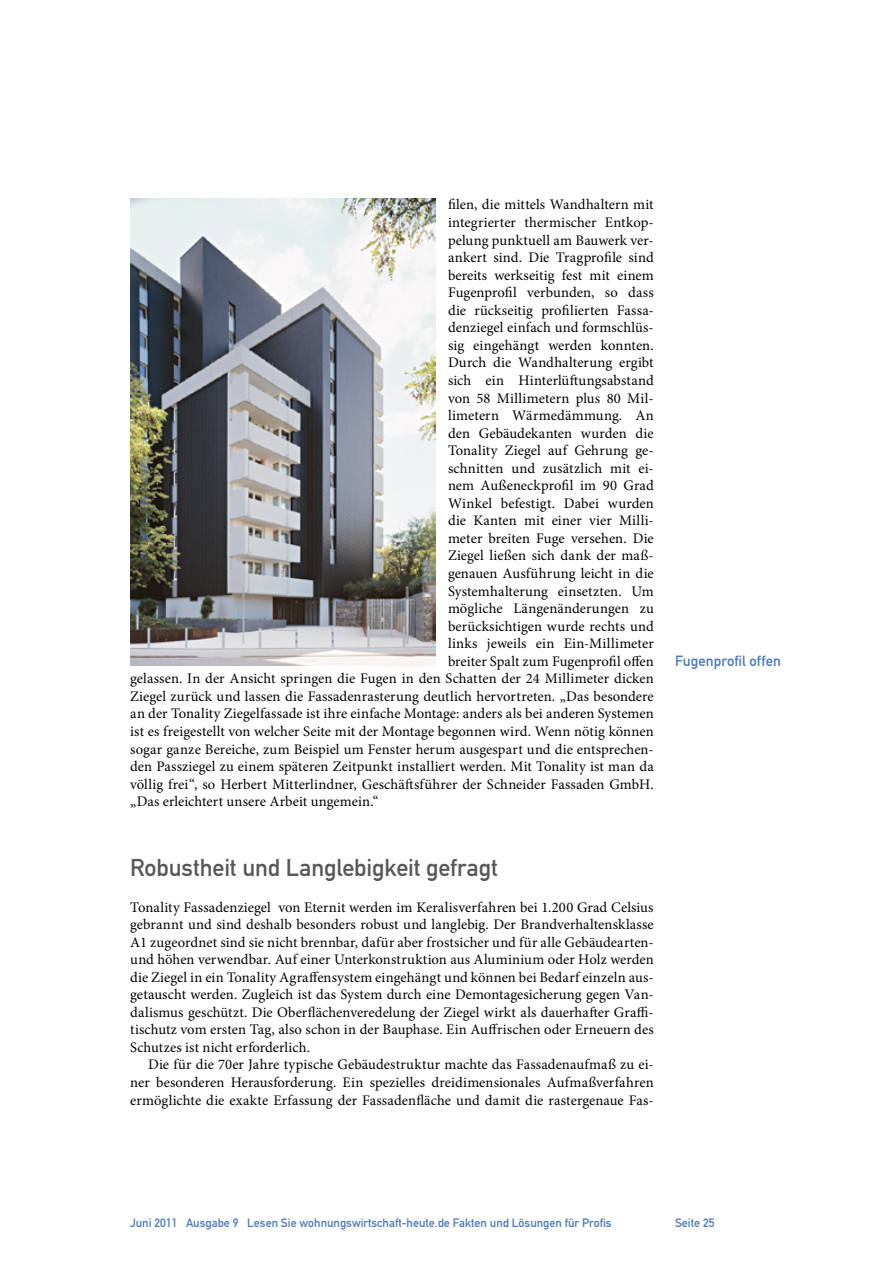
<style>
.page{position:relative;width:893px;height:1263px;background:#fff}
.page>*{position:absolute;margin:0;border:0;box-sizing:border-box;transform-origin:0 0}
.Überschrift_Grau{font:24px "DIN Mittelschrift";letter-spacing:-.005em;color:#595858}
.Fließtext_erste_Zeil{font:14.7px/17.5px "Minion Pro";letter-spacing:.005em;color:#000;text-align:justify}
.Fliesstext{font:14.7px/17.5px "Minion Pro";letter-spacing:.005em;color:#000;text-align:justify}
.Bildunterschrift{font:14.7px "DIN Mittelschrift";letter-spacing:.005em;color:#4c79b7}
.t1{font:12px "DIN Mittelschrift";color:#4c79b7}
</style>
<div class="page">
<img style="left:130px;top:199px;width:305px;height:467px">
<p class="Fließtext_erste_Zeil" style="left:448px;top:196px;width:207px">filen, die mittels Wandhaltern mit</p>
<p class="Fließtext_erste_Zeil" style="left:448px;top:214px;width:207px">integrierter thermischer Entkop-</p>
<p class="Fließtext_erste_Zeil" style="left:448px;top:231px;width:207px">pelung punktuell am Bauwerk ver-</p>
<p class="Fließtext_erste_Zeil" style="left:448px;top:249px;width:207px">ankert sind. Die Tragprofile sind</p>
<p class="Fließtext_erste_Zeil" style="left:448px;top:266px;width:207px">bereits werkseitig fest mit einem</p>
<p class="Fließtext_erste_Zeil" style="left:448px;top:284px;width:207px">Fugenprofil verbunden, so dass</p>
<p class="Fließtext_erste_Zeil" style="left:448px;top:301px;width:207px">die rückseitig profilierten Fassa-</p>
<p class="Fließtext_erste_Zeil" style="left:448px;top:319px;width:207px">denziegel einfach und formschlüs-</p>
<p class="Fließtext_erste_Zeil" style="left:448px;top:336px;width:207px">sig eingehängt werden konnten.</p>
<p class="Fließtext_erste_Zeil" style="left:448px;top:354px;width:207px">Durch die Wandhalterung ergibt</p>
<p class="Fließtext_erste_Zeil" style="left:448px;top:372px;width:207px">sich ein Hinterlüftungsabstand</p>
<p class="Fließtext_erste_Zeil" style="left:448px;top:389px;width:207px">von 58 Millimetern plus 80 Mil-</p>
<p class="Fließtext_erste_Zeil" style="left:448px;top:407px;width:207px">limetern Wärmedämmung. An</p>
<p class="Fließtext_erste_Zeil" style="left:448px;top:424px;width:207px">den Gebäudekanten wurden die</p>
<p class="Fließtext_erste_Zeil" style="left:448px;top:442px;width:207px">Tonality Ziegel auf Gehrung ge-</p>
<p class="Fließtext_erste_Zeil" style="left:448px;top:459px;width:207px">schnitten und zusätzlich mit ei-</p>
<p class="Fließtext_erste_Zeil" style="left:448px;top:477px;width:207px">nem Außeneckprofil im 90 Grad</p>
<p class="Fließtext_erste_Zeil" style="left:448px;top:494px;width:207px">Winkel befestigt. Dabei wurden</p>
<p class="Fließtext_erste_Zeil" style="left:448px;top:512px;width:207px">die Kanten mit einer vier Milli-</p>
<p class="Fließtext_erste_Zeil" style="left:448px;top:529px;width:207px">meter breiten Fuge versehen. Die</p>
<p class="Fließtext_erste_Zeil" style="left:448px;top:547px;width:207px">Ziegel ließen sich dank der maß-</p>
<p class="Fließtext_erste_Zeil" style="left:448px;top:565px;width:207px">genauen Ausführung leicht in die</p>
<p class="Fließtext_erste_Zeil" style="left:448px;top:582px;width:207px">Systemhalterung einsetzten. Um</p>
<p class="Fließtext_erste_Zeil" style="left:448px;top:600px;width:207px">mögliche Längenänderungen zu</p>
<p class="Fließtext_erste_Zeil" style="left:448px;top:617px;width:207px">berücksichtigen wurde rechts und</p>
<p class="Fließtext_erste_Zeil" style="left:448px;top:635px;width:207px">links jeweils ein Ein-Millimeter</p>
<p class="Fließtext_erste_Zeil" style="left:448px;top:652px;width:207px">breiter Spalt zum Fugenprofil offen</p>
<p class="Fließtext_erste_Zeil" style="left:130px;top:670px;width:525px">gelassen. In der Ansicht springen die Fugen in den Schatten der 24 Millimeter dicken</p>
<p class="Fließtext_erste_Zeil" style="left:130px;top:687px;width:525px">Ziegel zurück und lassen die Fassadenrasterung deutlich hervortreten. „Das besondere</p>
<p class="Fließtext_erste_Zeil" style="left:130px;top:705px;width:525px">an der Tonality Ziegelfassade ist ihre einfache Montage: anders als bei anderen Systemen</p>
<p class="Fließtext_erste_Zeil" style="left:130px;top:723px;width:525px">ist es freigestellt von welcher Seite mit der Montage begonnen wird. Wenn nötig können</p>
<p class="Fließtext_erste_Zeil" style="left:130px;top:740px;width:525px">sogar ganze Bereiche, zum Beispiel um Fenster herum ausgespart und die entsprechen-</p>
<p class="Fließtext_erste_Zeil" style="left:130px;top:758px;width:525px">den Passziegel zu einem späteren Zeitpunkt installiert werden. Mit Tonality ist man da</p>
<p class="Fließtext_erste_Zeil" style="left:130px;top:775px;width:525px">völlig frei“, so Herbert Mitterlindner, Geschäftsführer der Schneider Fassaden GmbH.</p>
<p class="Fließtext_erste_Zeil" style="left:130px;top:793px;width:250px">„Das erleichtert unsere Arbeit ungemein.“</p>
<p class="Überschrift_Grau" style="left:130px;top:854px;width:369px">Robustheit und Langlebigkeit gefragt</p>
<p class="Fließtext_erste_Zeil" style="left:130px;top:898px;width:525px">Tonality Fassadenziegel von Eternit werden im Keralisverfahren bei 1.200 Grad Celsius gebrannt und sind deshalb besonders robust und langlebig. Der Brandverhaltensklasse A1 zugeordnet sind sie nicht brennbar, dafür aber frostsicher und für alle Gebäudearten&shy;und höhen verwendbar. Auf einer Unterkonstruktion aus Aluminium oder Holz werden die Ziegel in ein Tonality Agraffensystem eingehängt und können bei Bedarf einzeln aus&shy;getauscht werden. Zugleich ist das System durch eine Demontagesicherung gegen Van&shy;dalismus geschützt. Die Oberflächenveredelung der Ziegel wirkt als dauerhafter Graffi&shy;tischutz vom ersten Tag, also schon in der Bauphase. Ein Auffrischen oder Erneuern des Schutzes ist nicht erforderlich.</p>
<p class="Fliesstext" style="left:130px;top:1056px;width:525px;text-indent:18px">Die für die 70er Jahre typische Gebäudestruktur machte das Fassadenaufmaß zu ei&shy;ner besonderen Herausforderung. Ein spezielles dreidimensionales Aufmaßverfahren ermöglichte die exakte Erfassung der Fassadenfläche und damit die rastergenaue Fas-</p>
<p class="Bildunterschrift" style="left:675px;top:652px;width:107px">Fugenprofil offen</p>
<p class="t1" style="left:130px;top:1216px;width:483px">Juni 2011 Ausgabe 9 Lesen Sie wohnungswirtschaft-heute.de Fakten und Lösungen für Profis</p>
<p class="t1" style="left:675px;top:1216px;width:41px">Seite 25</p>
</div>
